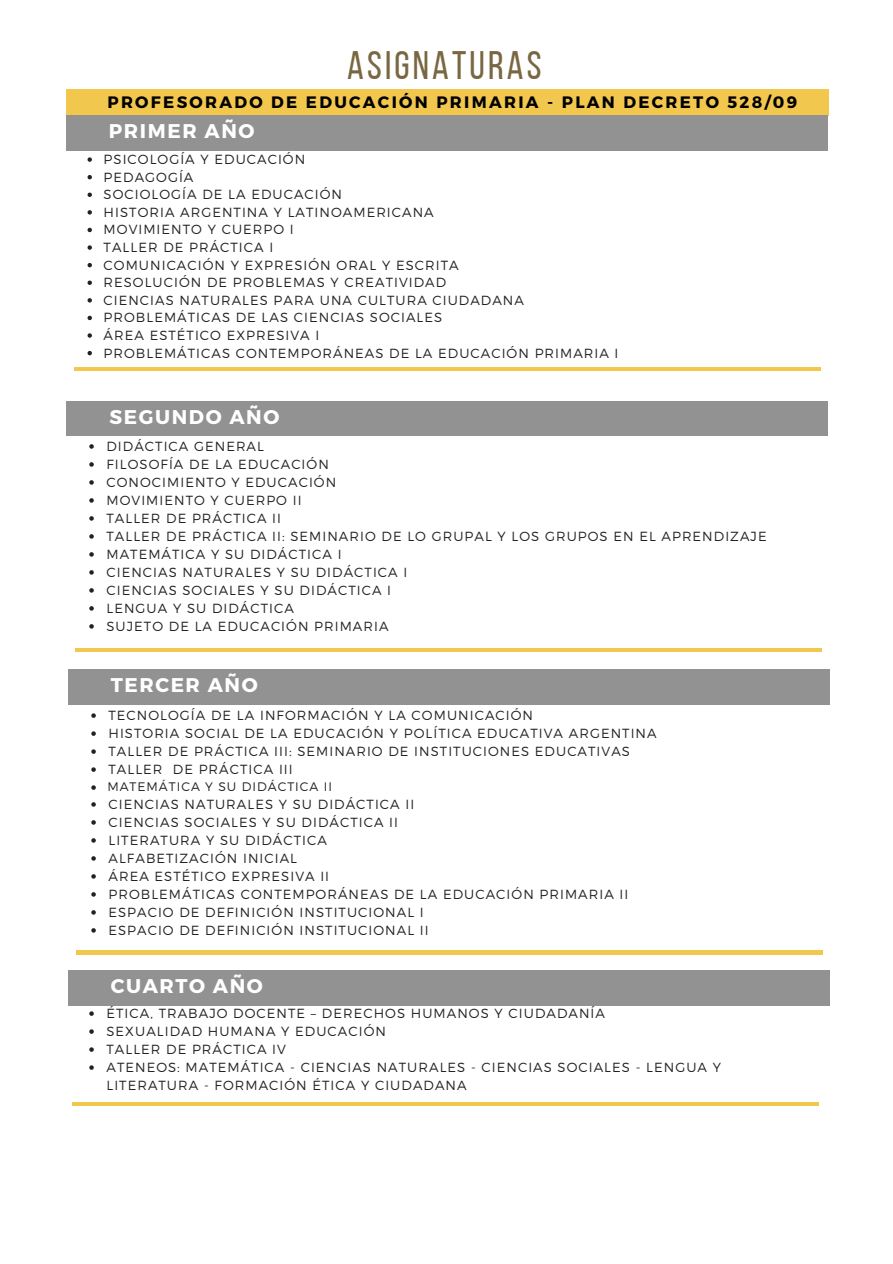
<style>
.page{position:relative;width:893px;height:1264px;background:#fff}
.page>*{position:absolute;margin:0;border:0;box-sizing:border-box;transform-origin:0 0}
.t1{font:39.6px "Bebas Neue";letter-spacing:.08em;color:#796742}
.t2{font:700 19.8px "Montserrat";letter-spacing:.08em;color:#fff}
.t3{font:700 16.5px "Montserrat";letter-spacing:.14em;color:#000}
.t4{font:300 13.2px/18px "Montserrat";letter-spacing:.08em;color:#222}
.t5{font:300 12.3px "Montserrat";letter-spacing:.08em;color:#222}
</style>
<div class="page">
<div style="left:66px;top:89px;width:762px;height:26px;background:#f2c74d"></div>
<svg style="left:87px;top:157px;width:5px;height:5px"></svg>
<svg style="left:87px;top:175px;width:5px;height:4px"></svg>
<svg style="left:87px;top:192px;width:5px;height:5px"></svg>
<svg style="left:87px;top:210px;width:5px;height:4px"></svg>
<svg style="left:87px;top:228px;width:5px;height:4px"></svg>
<svg style="left:87px;top:245px;width:5px;height:5px"></svg>
<svg style="left:87px;top:263px;width:5px;height:4px"></svg>
<svg style="left:87px;top:280px;width:5px;height:5px"></svg>
<svg style="left:87px;top:298px;width:5px;height:4px"></svg>
<svg style="left:87px;top:316px;width:5px;height:4px"></svg>
<svg style="left:87px;top:333px;width:5px;height:5px"></svg>
<svg style="left:87px;top:351px;width:5px;height:4px"></svg>
<hr style="left:74px;top:367px;width:746px;height:4px;background:#f2c74d">
<div style="left:66px;top:115px;width:761px;height:35px;background:#929292"></div>
<svg style="left:89px;top:444px;width:5px;height:4px"></svg>
<svg style="left:89px;top:462px;width:5px;height:4px"></svg>
<svg style="left:89px;top:480px;width:5px;height:4px"></svg>
<svg style="left:89px;top:498px;width:5px;height:4px"></svg>
<svg style="left:89px;top:516px;width:5px;height:4px"></svg>
<svg style="left:89px;top:534px;width:5px;height:4px"></svg>
<svg style="left:89px;top:552px;width:5px;height:4px"></svg>
<svg style="left:89px;top:570px;width:5px;height:4px"></svg>
<svg style="left:89px;top:588px;width:5px;height:4px"></svg>
<svg style="left:89px;top:606px;width:5px;height:4px"></svg>
<svg style="left:89px;top:624px;width:5px;height:4px"></svg>
<hr style="left:75px;top:648px;width:746px;height:3px;background:#f2c74d">
<div style="left:67px;top:401px;width:761px;height:35px;background:#929292"></div>
<svg style="left:91px;top:713px;width:5px;height:5px"></svg>
<svg style="left:91px;top:731px;width:5px;height:5px"></svg>
<svg style="left:91px;top:749px;width:5px;height:4px"></svg>
<svg style="left:91px;top:767px;width:5px;height:4px"></svg>
<svg style="left:91px;top:785px;width:5px;height:4px"></svg>
<svg style="left:91px;top:802px;width:5px;height:4px"></svg>
<svg style="left:91px;top:820px;width:5px;height:4px"></svg>
<svg style="left:91px;top:838px;width:5px;height:4px"></svg>
<svg style="left:91px;top:856px;width:5px;height:4px"></svg>
<svg style="left:91px;top:874px;width:5px;height:4px"></svg>
<svg style="left:91px;top:892px;width:5px;height:4px"></svg>
<svg style="left:91px;top:910px;width:5px;height:4px"></svg>
<svg style="left:91px;top:928px;width:5px;height:4px"></svg>
<hr style="left:76px;top:951px;width:746px;height:3px;background:#f2c74d">
<div style="left:68px;top:669px;width:761px;height:35px;background:#929292"></div>
<hr style="left:72px;top:1102px;width:746px;height:3px;background:#f2c74d">
<div style="left:68px;top:970px;width:761px;height:35px;background:#929292"></div>
<svg style="left:89px;top:1011px;width:5px;height:4px"></svg>
<svg style="left:89px;top:1029px;width:5px;height:4px"></svg>
<svg style="left:89px;top:1047px;width:5px;height:4px"></svg>
<svg style="left:89px;top:1065px;width:5px;height:4px"></svg>
<h1 class="t1" style="left:347px;top:49px;width:196px">ASIGNATURAS</h1>
<p class="t3" style="left:107px;top:91px;width:691px">PROFESORADO DE EDUCACIÓN PRIMARIA - PLAN DECRETO 528/09</p>
<h2 class="t2" style="left:109px;top:118px;width:147px">PRIMER AÑO</h2>
<p class="t4" style="left:104px;top:150px;width:516px;line-height:17.5px">PSICOLOGÍA Y EDUCACIÓN<br>PEDAGOGÍA<br>SOCIOLOGÍA DE LA EDUCACIÓN<br>HISTORIA ARGENTINA Y LATINOAMERICANA<br>MOVIMIENTO Y CUERPO I<br>TALLER DE PRÁCTICA I<br>COMUNICACIÓN Y EXPRESIÓN ORAL Y ESCRITA<br>RESOLUCIÓN DE PROBLEMAS Y CREATIVIDAD<br>CIENCIAS NATURALES PARA UNA CULTURA CIUDADANA<br>PROBLEMÁTICAS DE LAS CIENCIAS SOCIALES<br>ÁREA ESTÉTICO EXPRESIVA I<br>PROBLEMÁTICAS CONTEMPORÁNEAS DE LA EDUCACIÓN PRIMARIA I</p>
<h2 class="t2" style="left:109px;top:404px;width:171px">SEGUNDO AÑO</h2>
<p class="t4" style="left:106px;top:436px;width:661px">DIDÁCTICA GENERAL<br>FILOSOFÍA DE LA EDUCACIÓN<br>CONOCIMIENTO Y EDUCACIÓN<br>MOVIMIENTO Y CUERPO II<br>TALLER DE PRÁCTICA II<br>TALLER DE PRÁCTICA II: SEMINARIO DE LO GRUPAL Y LOS GRUPOS EN EL APRENDIZAJE<br>MATEMÁTICA Y SU DIDÁCTICA I<br>CIENCIAS NATURALES Y SU DIDÁCTICA I<br>CIENCIAS SOCIALES Y SU DIDÁCTICA I<br>LENGUA Y SU DIDÁCTICA<br>SUJETO DE LA EDUCACIÓN PRIMARIA</p>
<h2 class="t2" style="left:111px;top:672px;width:148px">TERCER AÑO</h2>
<p class="t4" style="left:108px;top:705px;width:549px">TECNOLOGÍA DE LA INFORMACIÓN Y LA COMUNICACIÓN<br>HISTORIA SOCIAL DE LA EDUCACIÓN Y POLÍTICA EDUCATIVA ARGENTINA TALLER DE PRÁCTICA III: SEMINARIO DE INSTITUCIONES EDUCATIVAS TALLER DE PRÁCTICA III</p>
<p class="t5" style="left:107px;top:778px;width:226px">MATEMÁTICA Y SU DIDÁCTICA II</p>
<p class="t4" style="left:108px;top:794px;width:521px">CIENCIAS NATURALES Y SU DIDÁCTICA II<br>CIENCIAS SOCIALES Y SU DIDÁCTICA II<br>LITERATURA Y SU DIDÁCTICA<br>ALFABETIZACIÓN INICIAL<br>ÁREA ESTÉTICO EXPRESIVA II<br>PROBLEMÁTICAS CONTEMPORÁNEAS DE LA EDUCACIÓN PRIMARIA II ESPACIO DE DEFINICIÓN INSTITUCIONAL I<br>ESPACIO DE DEFINICIÓN INSTITUCIONAL II</p>
<h2 class="t2" style="left:111px;top:973px;width:154px">CUARTO AÑO</h2>
<p class="t4" style="left:106px;top:1003px;width:616px">ÉTICA, TRABAJO DOCENTE – DERECHOS HUMANOS Y CIUDADANÍA<br>SEXUALIDAD HUMANA Y EDUCACIÓN<br>TALLER DE PRÁCTICA IV<br>ATENEOS: MATEMÁTICA - CIENCIAS NATURALES - CIENCIAS SOCIALES - LENGUA Y LITERATURA - FORMACIÓN ÉTICA Y CIUDADANA</p>
</div>
